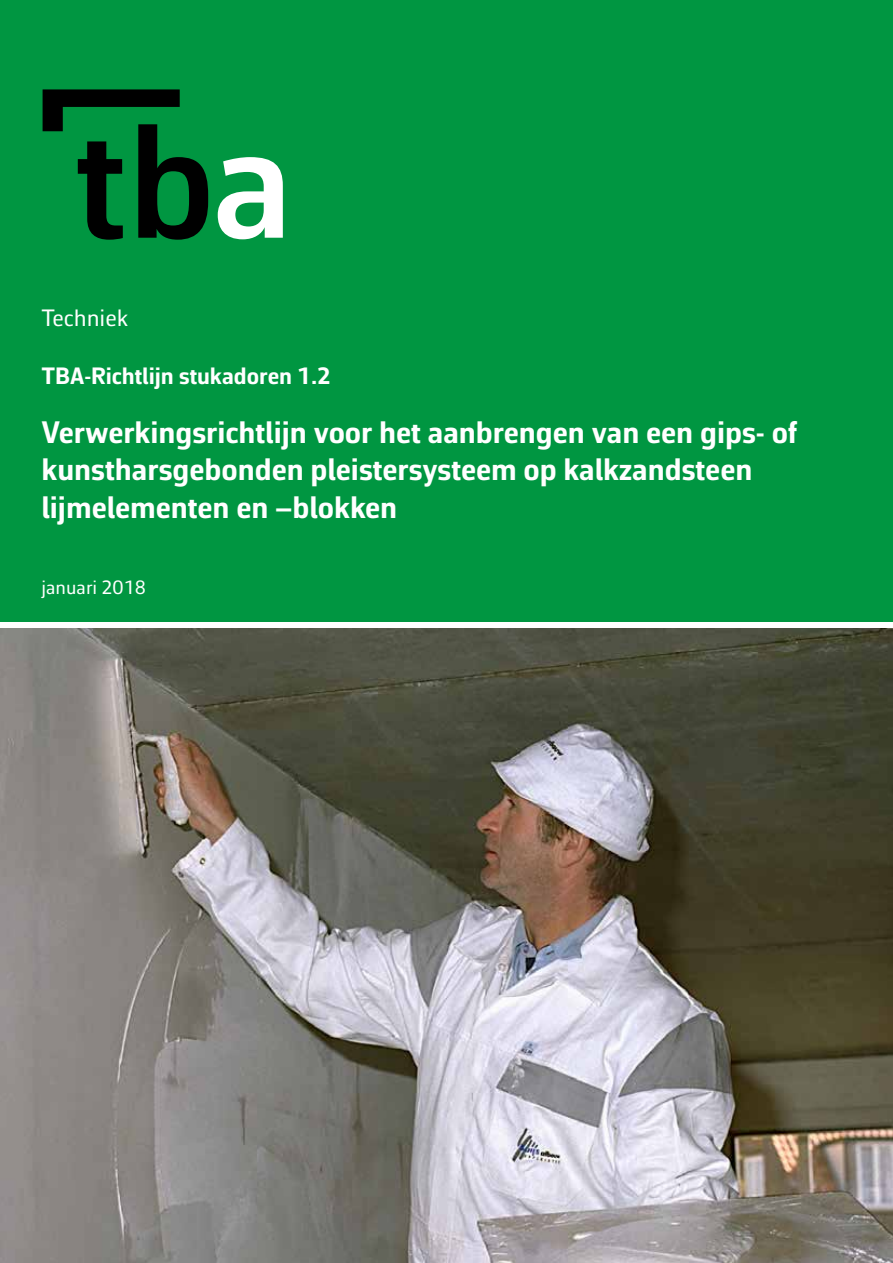
<style>
.page{position:relative;width:893px;height:1263px;background:#fff}
.page>*{position:absolute;margin:0;border:0;box-sizing:border-box;transform-origin:0 0}
.t1{font:700 31.5px/37.7px "Corbeau Pro";color:#fff}
.t2{font:700 24px "Corbeau Pro";color:#fff}
.t3{font:24px "Corbeau Pro";color:#fff}
.t4{font:19.5px "Corbeau Pro";color:#fff}
</style>
<div class="page">
<div style="left:0;top:0;width:893px;height:622px;background:#009641"></div>
<svg style="left:218px;top:157px;width:65px;height:82px"></svg>
<svg style="left:43px;top:89px;width:165px;height:151px"></svg>
<img style="left:0;top:628px;width:893px;height:635px">
<p class="t3" style="left:41px;top:302px;width:88px">Techniek</p>
<p class="t2" style="left:41px;top:359px;width:291px">TBA-Richtlijn stukadoren 1.2</p>
<p class="t1" style="left:41px;top:413px;width:757px">Verwerkingsrichtlijn voor het aanbrengen van een gips- of kunstharsgebonden pleistersysteem op kalkzandsteen lijmelementen en –blokken</p>
<p class="t4" style="left:41px;top:574px;width:106px">januari 2018</p>
</div>
